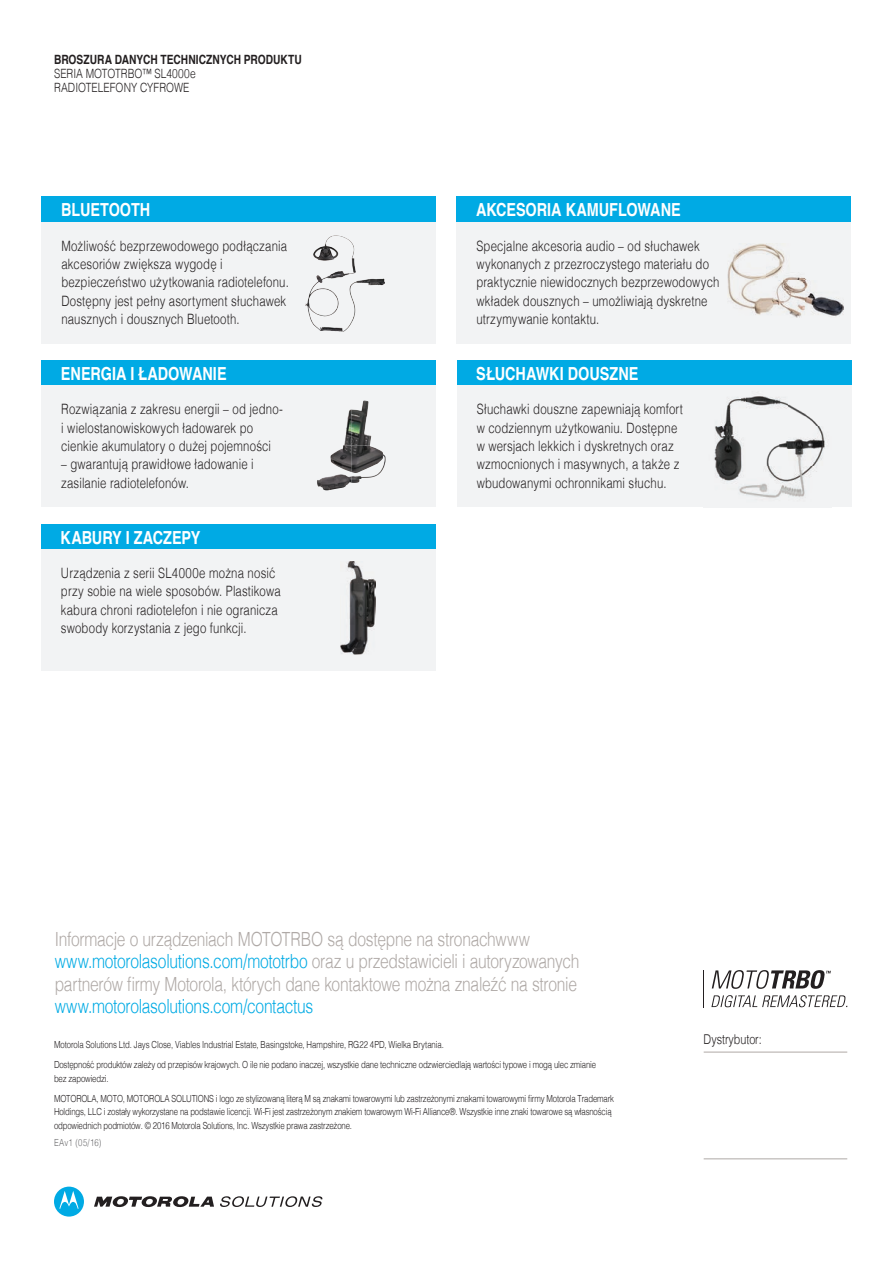
<style>
.page{position:relative;width:893px;height:1263px;background:#fff}
.page>*{position:absolute;margin:0;border:0;box-sizing:border-box;transform-origin:0 0}
.t1{font:300 19.5px/22.5px "Helvetica";letter-spacing:-.02em;color:#afa9a6;scale:.8 1}
.t2{font:300 19.5px "Helvetica";letter-spacing:-.015em;color:#00aae4;scale:.8 1}
.t3{font:700 18px "Helvetica";color:#fff;scale:.8 1}
.t4{font:300 14.25px/18.3px "Helvetica";letter-spacing:.015em;color:#231f20;scale:.8 1}
.t5{font:300 13.5px "Helvetica";letter-spacing:-.005em;color:#231f20;scale:.8 1}
.t6{font:300 12.75px/14.2px "Helvetica";letter-spacing:.01em;color:#231f20;scale:.8 1}
.t7{font:700 12.75px "Helvetica";letter-spacing:.005em;color:#231f20;scale:.8 1}
.t8{font:300 9.75px/20px "Helvetica";letter-spacing:-.02em;color:#231f20;scale:.8 1}
.t9{font:300 9.75px "Helvetica";letter-spacing:.02em;color:#6e6e70;scale:.8 1}
.s1{color:#00aae4}
</style>
<div class="page">
<div style="left:41px;top:524px;width:395px;height:25px;background:#00aae4"></div>
<div style="left:41px;top:549px;width:395px;height:122px;background:#f2f3f4"></div>
<img style="left:340px;top:561px;width:35px;height:93px">
<div style="left:41px;top:360px;width:395px;height:26px;background:#00aae4"></div>
<div style="left:41px;top:386px;width:395px;height:121px;background:#f2f3f4"></div>
<img style="left:344px;top:409px;width:7px;height:36px">
<img style="left:351px;top:401px;width:20px;height:44px">
<img style="left:317px;top:445px;width:34px;height:43px">
<img style="left:351px;top:445px;width:33px;height:32px">
<svg style="left:94px;top:1196px;width:120px;height:12px"></svg>
<svg style="left:54px;top:1186px;width:30px;height:30px"></svg>
<svg style="left:220px;top:1196px;width:102px;height:11px"></svg>
<svg style="left:711px;top:995px;width:136px;height:12px"></svg>
<hr style="left:704px;top:970px;width:1px;height:37px;background:#231f20">
<svg style="left:712px;top:970px;width:119px;height:19px"></svg>
<hr style="left:704px;top:1052px;width:143px;height:1px;background:#afa9a6">
<hr style="left:704px;top:1158px;width:143px;height:1px;background:#afa9a6">
<div style="left:42px;top:197px;width:394px;height:25px;background:#00aae4"></div>
<div style="left:42px;top:222px;width:394px;height:121px;background:#f2f3f4"></div>
<img style="left:308px;top:236px;width:47px;height:62px">
<div style="left:457px;top:197px;width:394px;height:25px;background:#00aae4"></div>
<div style="left:457px;top:222px;width:394px;height:121px;background:#f2f3f4"></div>
<img style="left:728px;top:243px;width:116px;height:74px">
<div style="left:457px;top:360px;width:394px;height:26px;background:#00aae4"></div>
<div style="left:457px;top:386px;width:394px;height:121px;background:#f2f3f4"></div>
<img style="left:704px;top:385px;width:127px;height:123px">
<p class="t7" style="left:54px;top:49px;width:311px">BROSZURA DANYCH TECHNICZNYCH PRODUKTU</p>
<p class="t6" style="left:54px;top:65px;width:179px">SERIA MOTOTRBO™ SL4000e<br>RADIOTELEFONY CYFROWE</p>
<p class="t3" style="left:61px;top:195px;width:113px">BLUETOOTH</p>
<p class="t4" style="left:61px;top:235px;width:286px">Możliwość bezprzewodowego podłączania akcesoriów zwiększa wygodę i bezpieczeństwo użytkowania radiotelefonu.<br>Dostępny jest pełny asortyment słuchawek nausznych i dousznych Bluetooth.</p>
<p class="t3" style="left:61px;top:359px;width:209px">ENERGIA I ŁADOWANIE</p>
<p class="t4" style="left:61px;top:399px;width:279px">Rozwiązania z zakresu energii – od jedno&shy;i wielostanowiskowych ładowarek po cienkie akumulatory o dużej pojemności</p>
<p class="t4" style="left:61px;top:454px;width:242px">– gwarantują prawidłowe ładowanie i zasilanie radiotelefonów.</p>
<p class="t3" style="left:61px;top:523px;width:176px">KABURY I ZACZEPY</p>
<p class="t4" style="left:61px;top:563px;width:276px">Urządzenia z serii SL4000e można nosić przy sobie na wiele sposobów. Plastikowa kabura chroni radiotelefon i nie ogranicza swobody korzystania z jego funkcji.</p>
<p class="t3" style="left:476px;top:195px;width:257px">AKCESORIA KAMUFLOWANE</p>
<p class="t4" style="left:476px;top:235px;width:305px">Specjalne akcesoria audio – od słuchawek wykonanych z przezroczystego materiału do praktycznie niewidocznych bezprzewodowych wkładek dousznych – umożliwiają dyskretne utrzymywanie kontaktu.</p>
<p class="t3" style="left:476px;top:359px;width:204px">SŁUCHAWKI DOUSZNE</p>
<p class="t4" style="left:477px;top:399px;width:259px">Słuchawki douszne zapewniają komfort w codziennym użytkowaniu. Dostępne w wersjach lekkich i dyskretnych oraz wzmocnionych i masywnych, a także z wbudowanymi ochronnikami słuchu.</p>
<h1 class="t1" style="left:55px;top:926px;width:657px">Informacje o urządzeniach MOTOTRBO są dostępne na stronachwww <span class="s1">www.motorolasolutions.com/mototrbo</span> oraz u przedstawicieli i autoryzowanych partnerów firmy Motorola, których dane kontaktowe można znaleźć na stronie</h1>
<h1 class="t2" style="left:55px;top:990px;width:325px">www.motorolasolutions.com/contactus</h1>
<p class="t8" style="left:54px;top:1034px;width:679px">Motorola Solutions Ltd. Jays Close, Viables Industrial Estate, Basingstoke, Hampshire, RG22 4PD, Wielka Brytania.<br>Dostępność produktów zależy od przepisów krajowych. O ile nie podano inaczej, wszystkie dane techniczne odzwierciedlają wartości typowe i mogą ulec zmianie</p>
<p class="t8" style="left:54px;top:1067px;width:702px">bez zapowiedzi.<br>MOTOROLA, MOTO, MOTOROLA SOLUTIONS i logo ze stylizowaną literą M są znakami towarowymi lub zastrzeżonymi znakami towarowymi firmy Motorola Trademark</p>
<p class="t8" style="left:54px;top:1104px;width:699px;line-height:13.5px">Holdings, LLC i zostały wykorzystane na podstawie licencji. Wi-Fi jest zastrzeżonym znakiem towarowym Wi-Fi Alliance®. Wszystkie inne znaki towarowe są własnością odpowiednich podmiotów. © 2016 Motorola Solutions, Inc. Wszystkie prawa zastrzeżone.</p>
<p class="t9" style="left:54px;top:1135px;width:61px">EAv1 (05/16)</p>
<p class="t5" style="left:704px;top:1027px;width:74px">Dystrybutor:</p>
</div>
